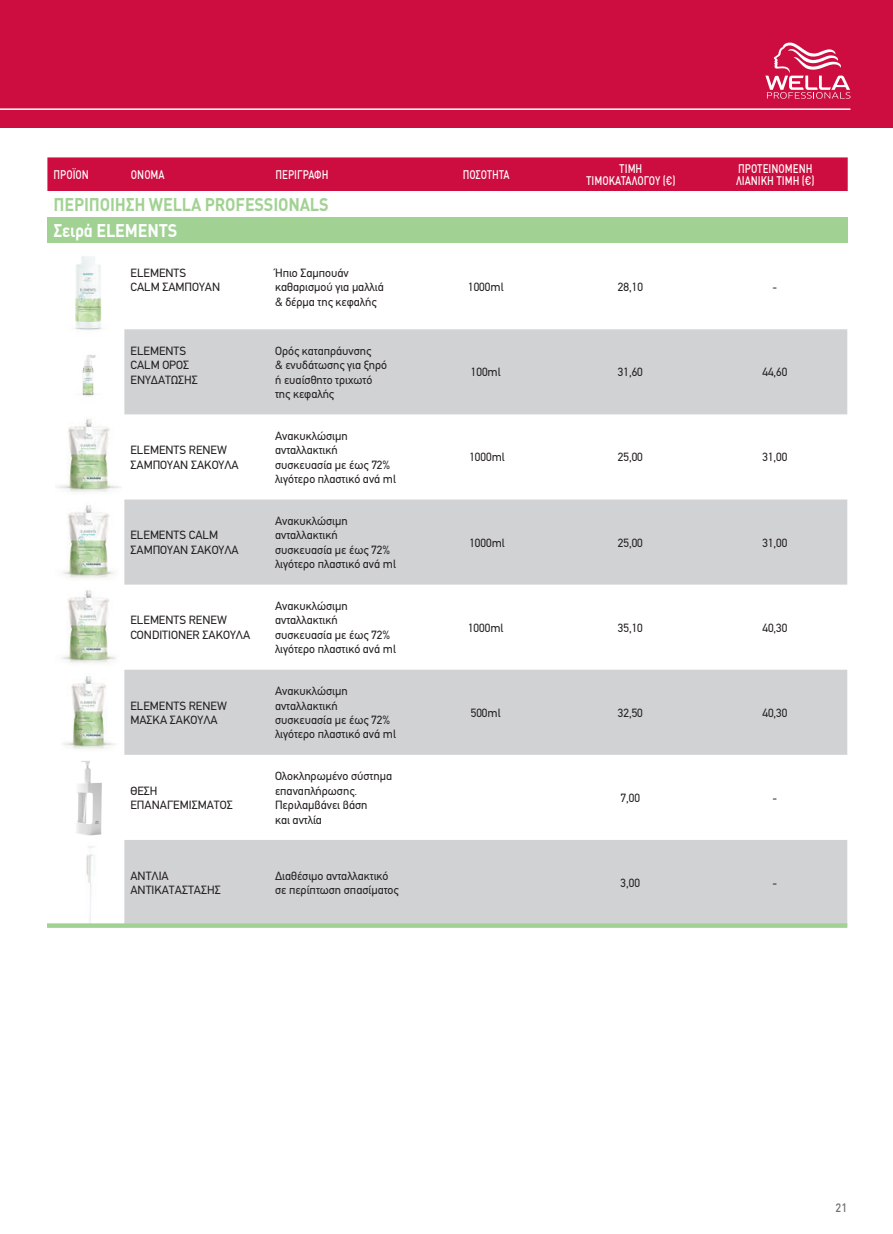
<style>
.page{position:relative;width:893px;height:1234px;background:#fff}
.page>*{position:absolute;margin:0;border:0;box-sizing:border-box;transform-origin:0 0}
.t1{font:700 18px "DIN Greek";letter-spacing:-.01em;color:#a1d293;scale:.9 1}
.t2{font:700 18px "DIN Greek";letter-spacing:-.01em;color:#fff;scale:.9 1}
.t3{font:500 12.3px/12.3px "DIN Greek";color:#fff;text-align:center;scale:.8 1}
.t4{font:500 12.3px "DIN Greek";letter-spacing:-.02em;color:#fff;scale:.8 1}
.t5{font:12px/14.4px "PF Din Text";color:#231f20}
.t6{font:500 12px "DIN Greek";color:#6c6d70;scale:.9 1}
</style>
<div class="page">
<div style="left:0;top:0;width:893px;height:128px;background:#cd0d40"></div>
<hr style="left:0;top:108px;width:850px;height:2px;background:#fff">
<svg style="left:765px;top:43px;width:85px;height:56px"></svg>
<div style="left:47px;top:157px;width:801px;height:34px;background:#cd0d40"></div>
<div style="left:47px;top:217px;width:801px;height:26px;background:#a1d293"></div>
<svg style="left:124px;top:329px;width:723px;height:594px;fill:#d1d2d4"></svg>
<img style="left:75px;top:256px;width:27px;height:74px">
<img style="left:82px;top:354px;width:14px;height:42px">
<img style="left:56px;top:419px;width:65px;height:73px">
<img style="left:63px;top:505px;width:51px;height:73px">
<img style="left:62px;top:590px;width:55px;height:73px">
<img style="left:63px;top:673px;width:51px;height:76px">
<img style="left:76px;top:761px;width:26px;height:75px">
<img style="left:62px;top:846px;width:55px;height:82px">
<svg style="left:47px;top:923px;width:800px;height:4px;background:#a5d299"></svg>
<p class="t3" style="left:54px;top:168px;width:46px">ΠΡΟΪΟΝ</p>
<p class="t3" style="left:131px;top:168px;width:44px">ΟΝΟΜΑ</p>
<p class="t3" style="left:275px;top:168px;width:68px">ΠΕΡΙΓΡΑΦΗ</p>
<p class="t4" style="left:463px;top:167px;width:60px">ΠΟΣΟΤΗΤΑ</p>
<p class="t3" style="left:586px;top:162px;width:113px">ΤΙΜΗ<br>TIMOΚΑΤΑΛΟΓΟΥ (€)</p>
<p class="t3" style="left:736px;top:162px;width:100px;text-align:left">ΠΡΟΤΕΙΝΟΜΕΝΗ<br>ΛΙΑΝΙΚΗ ΤΙΜΗ (€)</p>
<h1 class="t1" style="left:54px;top:194px;width:307px">ΠΕΡΙΠΟΙΗΣΗ WELLA PROFESSIONALS</h1>
<h1 class="t2" style="left:54px;top:220px;width:139px">Σειρά ELEMENTS</h1>
<p class="t5" style="left:130px;top:265px;width:91px">ELEMENTS<br>CALM ΣΑΜΠΟΥΑΝ</p>
<p class="t5" style="left:275px;top:265px;width:110px">Ήπιο Σαμπουάν καθαρισμού για μαλλιά &amp; δέρμα της κεφαλής</p>
<p class="t5" style="left:468px;top:280px;width:37px">1000ml</p>
<p class="t5" style="left:618px;top:280px;width:27px">28,10</p>
<p class="t5" style="left:773px;top:280px;width:6px">-</p>
<p class="t5" style="left:130px;top:343px;width:69px">ELEMENTS<br>CALM ΟΡΟΣ<br>ΕΝΥΔΑΤΩΣΗΣ</p>
<p class="t5" style="left:275px;top:343px;width:114px">Ορός καταπράυνσης<br>&amp; ενυδάτωσης για ξηρό ή ευαίσθητο τριχωτό της κεφαλής</p>
<p class="t5" style="left:130px;top:443px;width:110px">ELEMENTS RENEW<br>ΣΑΜΠΟΥΑΝ ΣΑΚΟΥΛΑ</p>
<p class="t5" style="left:130px;top:528px;width:110px">ELEMENTS CALM<br>ΣΑΜΠΟΥΑΝ ΣΑΚΟΥΛΑ</p>
<p class="t5" style="left:130px;top:613px;width:121px">ELEMENTS RENEW<br>CONDITIONER ΣΑΚΟΥΛΑ</p>
<p class="t5" style="left:130px;top:698px;width:98px">ELEMENTS RENEW<br>ΜΑΣΚΑ ΣΑΚΟΥΛΑ</p>
<p class="t5" style="left:130px;top:783px;width:104px">ΘΕΣΗ<br>ΕΠΑΝΑΓΕΜΙΣΜΑΤΟΣ</p>
<p class="t5" style="left:275px;top:428px;width:123px">Ανακυκλώσιμη ανταλλακτική συσκευασία με έως 72% λιγότερο πλαστικό ανά ml</p>
<p class="t5" style="left:275px;top:513px;width:123px">Ανακυκλώσιμη ανταλλακτική συσκευασία με έως 72% λιγότερο πλαστικό ανά ml</p>
<p class="t5" style="left:275px;top:598px;width:123px">Ανακυκλώσιμη ανταλλακτική συσκευασία με έως 72% λιγότερο πλαστικό ανά ml</p>
<p class="t5" style="left:275px;top:683px;width:123px">Ανακυκλώσιμη ανταλλακτική συσκευασία με έως 72% λιγότερο πλαστικό ανά ml</p>
<p class="t5" style="left:275px;top:768px;width:119px">Ολοκληρωμένο σύστημα επαναπλήρωσης.<br>Περιλαμβάνει βάση<br>και αντλία</p>
<p class="t5" style="left:471px;top:365px;width:31px">100ml</p>
<p class="t5" style="left:618px;top:365px;width:27px">31,60</p>
<p class="t5" style="left:762px;top:365px;width:27px">44,60</p>
<p class="t5" style="left:469px;top:450px;width:37px">1000ml</p>
<p class="t5" style="left:618px;top:450px;width:27px">25,00</p>
<p class="t5" style="left:762px;top:450px;width:27px">31,00</p>
<p class="t5" style="left:469px;top:535px;width:37px">1000ml</p>
<p class="t5" style="left:618px;top:535px;width:27px">25,00</p>
<p class="t5" style="left:762px;top:535px;width:27px">31,00</p>
<p class="t5" style="left:468px;top:620px;width:37px">1000ml</p>
<p class="t5" style="left:618px;top:620px;width:27px">35,10</p>
<p class="t5" style="left:762px;top:620px;width:27px">40,30</p>
<p class="t5" style="left:471px;top:705px;width:31px">500ml</p>
<p class="t5" style="left:618px;top:705px;width:27px">32,50</p>
<p class="t5" style="left:762px;top:705px;width:27px">40,30</p>
<p class="t5" style="left:621px;top:790px;width:21px">7,00</p>
<p class="t5" style="left:772px;top:790px;width:6px">-</p>
<p class="t5" style="left:130px;top:868px;width:92px">ΑΝΤΛΙΑ<br>ΑΝΤΙΚΑΤΑΣΤΑΣΗΣ</p>
<p class="t5" style="left:275px;top:868px;width:125px">Διαθέσιμο ανταλλακτικό σε περίπτωση σπασίματος</p>
<p class="t5" style="left:621px;top:875px;width:21px">3,00</p>
<p class="t5" style="left:772px;top:875px;width:6px">-</p>
<p class="t6" style="left:836px;top:1200px;width:14px">21</p>
</div>
